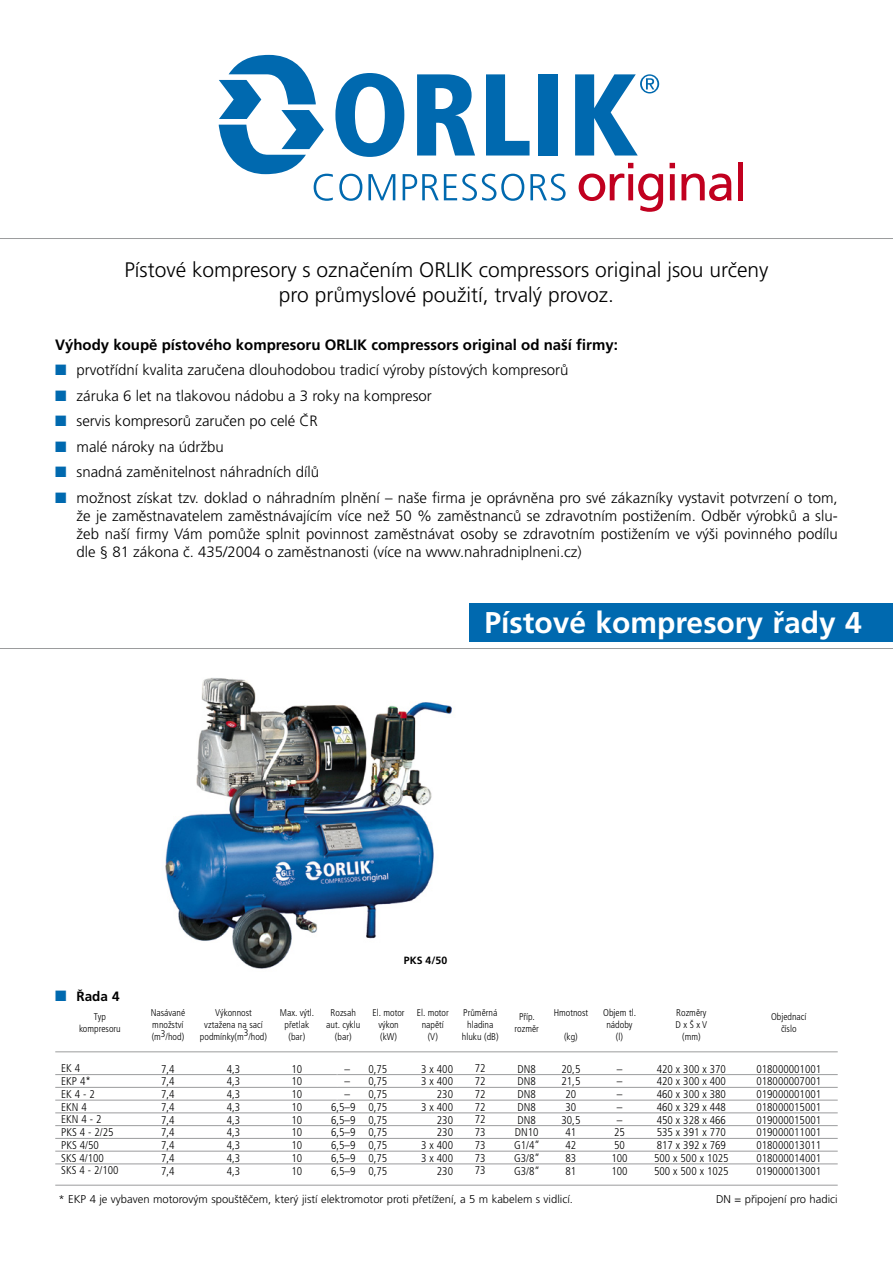
<style>
.page{position:relative;width:893px;height:1263px;background:#fff}
.page>*{position:absolute;margin:0;border:0;box-sizing:border-box;transform-origin:0 0}
.t1{font:700 30px "Frutiger CE";color:#fff}
.t2{font:300 21px/25.2px "Frutiger CE";color:#000;text-align:center}
.t3{font:300 15px/18px "Frutiger CE";color:#000;text-align:justify}
.t4{font:700 15px "Frutiger CE";color:#000}
.t5{font:700 13.5px "Frutiger CE";color:#000}
.t6{font:300 condensed 11.25px/12.8px "Frutiger CE";color:#000;text-align:justify}
.t7{font:300 11.25px "Frutiger CE";color:#000}
.t8{font:700 10.5px "Frutiger CE";color:#000}
.t9{font:300 condensed 9.75px/11.7px "Frutiger CE";color:#000;text-align:center}
.s1{color:#0069af}
</style>
<div class="page">
<svg style="left:579px;top:163px;width:84px;height:49px"></svg>
<svg style="left:670px;top:163px;width:5px;height:37px"></svg>
<svg style="left:681px;top:174px;width:50px;height:27px"></svg>
<div style="left:738px;top:162px;width:5px;height:38px;background:#c1001f"></div>
<svg style="left:575px;top:74px;width:84px;height:82px"></svg>
<svg style="left:219px;top:55px;width:347px;height:146px"></svg>
<hr style="left:0;top:238px;width:893px;height:1px;background:#9b9c9d">
<hr style="left:0;top:648px;width:893px;height:1px;background:#9b9c9d">
<div style="left:470px;top:604px;width:423px;height:38px;background:#0069af"></div>
<hr style="left:55px;top:1051px;width:783px;height:1px;background:#9b9c9d">
<hr style="left:55px;top:1074px;width:783px;height:1px;background:#9b9c9d">
<hr style="left:55px;top:1087px;width:783px;height:1px;background:#9b9c9d">
<hr style="left:55px;top:1100px;width:783px;height:1px;background:#9b9c9d">
<hr style="left:55px;top:1112px;width:783px;height:1px;background:#9b9c9d">
<hr style="left:55px;top:1125px;width:783px;height:1px;background:#9b9c9d">
<hr style="left:55px;top:1138px;width:783px;height:1px;background:#9b9c9d">
<hr style="left:55px;top:1151px;width:783px;height:1px;background:#9b9c9d">
<hr style="left:55px;top:1164px;width:783px;height:1px;background:#9b9c9d">
<hr style="left:55px;top:1185px;width:783px;height:1px;background:#9b9c9d">
<img style="left:165px;top:678px;width:287px;height:291px">
<h2 class="t2" style="left:124px;top:257px;width:646px">Pístové kompresory s označením ORLIK compressors original jsou určeny pro průmyslové použití, trvalý provoz.</h2>
<p class="t4" style="left:55px;top:336px;width:564px">Výhody koupě pístového kompresoru ORLIK compressors original od naší firmy:</p>
<p class="t3" style="left:55px;top:361px;width:515px"><span class="s1">■</span> prvotřídní kvalita zaručena dlouhodobou tradicí výroby pístových kompresorů</p>
<p class="t3" style="left:55px;top:386px;width:378px"><span class="s1">■</span> záruka 6 let na tlakovou nádobu a 3 roky na kompresor</p>
<p class="t3" style="left:55px;top:412px;width:264px"><span class="s1">■</span> servis kompresorů zaručen po celé ČR</p>
<p class="t3" style="left:55px;top:437px;width:170px"><span class="s1">■</span> malé nároky na údržbu</p>
<p class="t3" style="left:55px;top:463px;width:265px"><span class="s1">■</span> snadná zaměnitelnost náhradních dílů</p>
<p class="t3" style="left:77px;top:488px;width:763px;text-indent:-21px"><span class="s1">■</span> možnost získat tzv. doklad o náhradním plnění – naše firma je oprávněna pro své zákazníky vystavit potvrzení o tom, že je zaměstnavatelem zaměstnávajícím více než 50 % zaměstnanců se zdravotním postižením. Odběr výrobků a slu&shy;žeb naší firmy Vám pomůže splnit povinnost zaměstnávat osoby se zdravotním postižením ve výši povinného podílu dle § 81 zákona č. 435/2004 o zaměstnanosti (více na www.nahradniplneni.cz)</p>
<p class="t5" style="left:55px;top:989px;width:66px"><span class="s1">■</span> Řada 4</p>
<h1 class="t1" style="left:485px;top:605px;width:379px">Pístové kompresory řady 4</h1>
<p class="t8" style="left:404px;top:954px;width:45px">PKS 4/50</p>
<p class="t9" style="left:79px;top:1011px;width:43px">Typ kompresoru</p>
<p class="t9" style="left:200px;top:1007px;width:69px">Výkonnost vztažena na sací podmínky(m3/hod)</p>
<p class="t6" style="left:161px;top:1062px;width:15px">7,4<br>7,4<br>7,4<br>7,4<br>7,4<br>7,4<br>7,4<br>7,4<br>7,4</p>
<p class="t9" style="left:603px;top:1007px;width:34px">Objem tl. nádoby (l)</p>
<p class="t9" style="left:675px;top:1007px;width:33px">Rozměry<br>D x Š x V (mm)</p>
<p class="t9" style="left:771px;top:1011px;width:37px">Objednací číslo</p>
<p class="t9" style="left:280px;top:1007px;width:36px">Max. výtl. přetlak (bar)</p>
<p class="t9" style="left:326px;top:1007px;width:35px">Rozsah aut. cyklu (bar)</p>
<p class="t9" style="left:373px;top:1007px;width:34px">El. motor výkon (kW)</p>
<p class="t9" style="left:417px;top:1007px;width:34px">El. motor napětí (V)</p>
<p class="t9" style="left:151px;top:1007px;width:36px;text-align:left">Nasávané množství (m3/hod)</p>
<p class="t9" style="left:462px;top:1007px;width:38px">Průměrná hladina hluku (dB)</p>
<p class="t9" style="left:554px;top:1007px;width:36px">Hmotnost</p>
<p class="t9" style="left:564px;top:1030px;width:15px">(kg)</p>
<p class="t9" style="left:514px;top:1011px;width:26px">Příp. rozměr</p>
<p class="t6" style="left:61px;top:1062px;width:59px;text-align:left">EK 4<br>EKP 4*<br>EK 4 - 2<br>EKN 4<br>EKN 4 - 2<br>PKS 4 - 2/25<br>PKS 4/50<br>SKS 4/100<br>SKS 4 - 2/100</p>
<p class="t6" style="left:227px;top:1062px;width:15px">4,3<br>4,3<br>4,3<br>4,3<br>4,3<br>4,3<br>4,3<br>4,3<br>4,3</p>
<p class="t6" style="left:475px;top:1062px;width:12px">72<br>72<br>72<br>72<br>72<br>73<br>73<br>73<br>73</p>
<p class="t6" style="left:561px;top:1062px;width:20px;text-align:center">20,5<br>21,5<br>20<br>30<br>30,5<br>41<br>42<br>83<br>81</p>
<p class="t6" style="left:368px;top:1062px;width:20px">0,75<br>0,75<br>0,75<br>0,75<br>0,75<br>0,75<br>0,75<br>0,75<br>0,75</p>
<p class="t6" style="left:421px;top:1062px;width:33px;text-align:right">3 x 400<br>3 x 400<br>230<br>3 x 400<br>230<br>230<br>3 x 400<br>3 x 400<br>230</p>
<p class="t7" style="left:58px;top:1193px;width:516px">* EKP 4 je vybaven motorovým spouštěčem, který jistí elektromotor proti přetížení, a 5 m kabelem s vidlicí.</p>
<p class="t7" style="left:716px;top:1193px;width:123px">DN = připojení pro hadici</p>
<p class="t6" style="left:654px;top:1062px;width:76px;text-align:left">420 x 300 x 370<br>420 x 300 x 400<br>460 x 300 x 380<br>460 x 329 x 448<br>450 x 328 x 466<br>535 x 391 x 770<br>817 x 392 x 769<br>500 x 500 x 1025<br>500 x 500 x 1025</p>
<p class="t6" style="left:291px;top:1062px;width:12px">10<br>10<br>10<br>10<br>10<br>10<br>10<br>10<br>10</p>
<p class="t6" style="left:514px;top:1062px;width:27px;text-align:center">DN8<br>DN8<br>DN8<br>DN8<br>DN8<br>DN10<br>G1/4”<br>G3/8”<br>G3/8”</p>
<p class="t6" style="left:756px;top:1062px;width:66px">018000001001<br>018000007001<br>019000001001<br>018000015001<br>019000015001<br>019000011001<br>018000013011<br>018000014001<br>019000013001</p>
<p class="t6" style="left:611px;top:1062px;width:18px;text-align:center">–<br>–<br>–<br>–<br>–<br>25<br>50<br>100<br>100</p>
<p class="t6" style="left:331px;top:1101px;width:26px">6,5–9<br>6,5–9<br>6,5–9<br>6,5–9<br>6,5–9<br>6,5–9</p>
</div>
